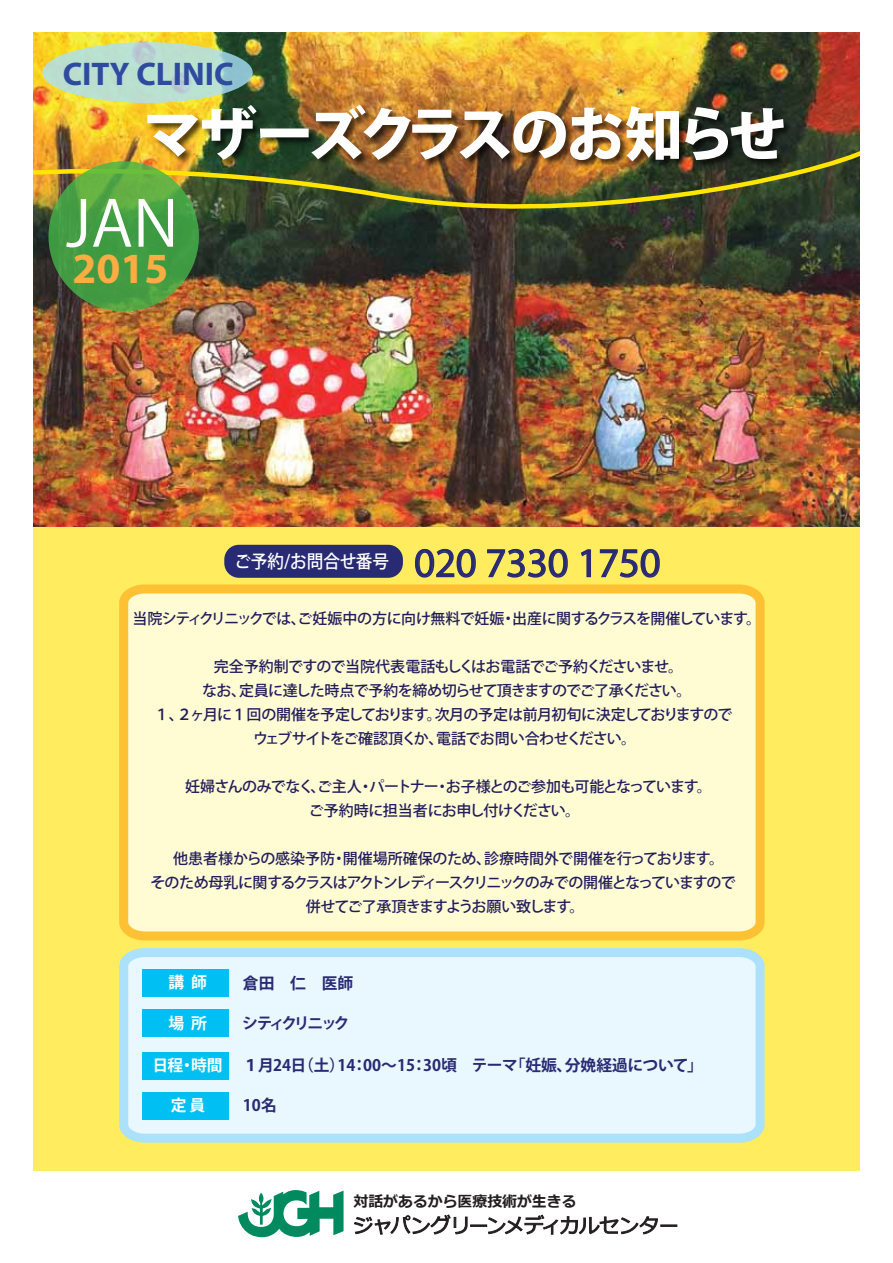
<style>
.page{position:relative;width:893px;height:1263px;background:#fff}
.page>*{position:absolute;margin:0;border:0;box-sizing:border-box;transform-origin:0 0}
.t1{font:62.7px "Koz Go Pro";color:#fff}
.t2{font:800 58.35px "Koz Go Pro";letter-spacing:-.1em;color:#fff}
.t3{font:700 43.2px "Myriad Pro";color:#fbac42}
.t4{font:35.25px "Koz Go Pro";color:#282a73;scale:1.07 1}
.t5{font:700 32.85px "Myriad Pro";color:#2e4ba0}
.t6{font:700 15.75px "Koz Go Pro";color:#282a73}
.t7{font:700 15.75px "Koz Go Pro";color:#fff}
.t8{font:700 15.75px "Koz Go Pro";letter-spacing:-.02em;color:#282a73}
.t9{font:700 15.75px "Koz Go Pro";letter-spacing:-.2em;color:#282a73}
.t10{font:700 15.3px "Meiryo";color:#231f20}
.t11{font:500 15px/24px "Koz Go Pro";letter-spacing:-.05em;color:#211c5c;text-align:center}
.t12{font:500 15px "Koz Go Pro";letter-spacing:-.09em;color:#211c5c}
.t13{font:500 15px "Koz Go Pro";color:#211c5c}
.t14{font:500 15px "Koz Go Pro";letter-spacing:-.075em;color:#211c5c}
</style>
<div class="page">
<img style="left:33px;top:32px;width:827px;height:495px">
<div style="left:33px;top:527px;width:839px;height:644px;background:#ffec5f"></div>
<svg style="left:238px;top:1190px;width:106px;height:47px"></svg>
<svg style="left:354px;top:1215px;width:323px;height:19px"></svg>
<img style="left:143px;top:102px;width:652px;height:40px">
<img style="left:33px;top:142px;width:827px;height:92px">
<div style="left:860px;top:0;width:33px;height:1263px;background:#fff"></div>
<svg style="left:48px;top:161px;width:151px;height:150px;background:#49a042"></svg>
<div style="left:225px;top:545px;width:177px;height:32px;background:#282a73;border-radius:14px"></div>
<div style="left:224px;top:545px;width:179px;height:33px;border:2px solid #282a73;border-radius:14px"></div>
<svg style="left:415px;top:548px;width:61px;height:30px"></svg>
<svg style="left:487px;top:548px;width:81px;height:30px"></svg>
<svg style="left:581px;top:549px;width:10px;height:29px"></svg>
<svg style="left:599px;top:548px;width:61px;height:30px"></svg>
<svg style="left:119px;top:584px;width:646px;height:357px;background:#fef6c6"></svg>
<svg style="left:119px;top:948px;width:646px;height:195px;background:#e1f4fc"></svg>
<div style="left:142px;top:969px;width:87px;height:28px;background:#00c0f3"></div>
<div style="left:142px;top:1010px;width:87px;height:27px;background:#00c0f3"></div>
<div style="left:142px;top:1052px;width:87px;height:27px;background:#00c0f3"></div>
<div style="left:142px;top:1092px;width:87px;height:28px;background:#00c0f3"></div>
<svg style="left:43px;top:42px;width:210px;height:61px;background:#b6dbce"></svg>
<h3 class="t5" style="left:63px;top:52px;width:172px">CITY CLINIC</h3>
<h2 class="t2" style="left:144px;top:96px;width:644px">マザーズクラスのお知らせ</h2>
<h1 class="t1" style="left:66px;top:183px;width:114px">JAN</h1>
<h3 class="t3" style="left:73px;top:240px;width:97px">2015</h3>
<h3 class="t4" style="left:235px;top:541px;width:400px"><sup>ご予約/お問合せ番号</sup> 020 7330 1750</h3>
<p class="t11" style="left:132px;top:607px;width:630px">当院シティクリニックでは、ご妊娠中の方に向け無料で妊娠・出産に関するクラスを開催しています。</p>
<p class="t11" style="left:214px;top:655px;width:471px">完全予約制ですので当院代表電話もしくはお電話でご予約くださいませ。</p>
<p class="t11" style="left:202px;top:679px;width:491px">なお、定員に達した時点で予約を締め切らせて頂きますのでご了承ください。</p>
<p class="t11" style="left:154px;top:703px;width:580px">１、２ヶ月に１回の開催を予定しております。次月の予定は前月初旬に決定しておりますので</p>
<p class="t11" style="left:253px;top:727px;width:384px">ウェブサイトをご確認頂くか、電話でお問い合わせください。</p>
<p class="t11" style="left:185px;top:775px;width:528px">妊婦さんのみでなく、ご主人・パートナー・お子様とのご参加も可能となっています。ご予約時に担当者にお申し付けください。</p>
<p class="t13" style="left:173px;top:849px;width:552px">他患者様からの感染予防・開催場所確保のため、診療時間外で開催を行っております。</p>
<p class="t12" style="left:150px;top:873px;width:587px">そのため母乳に関するクラスはアクトンレディースクリニックのみでの開催となっていますので</p>
<p class="t14" style="left:306px;top:897px;width:280px">併せてご了承頂きますようお願い致します。</p>
<p class="t7" style="left:169px;top:972px;width:40px">講 師</p>
<p class="t8" style="left:243px;top:973px;width:112px">倉田　仁　医師</p>
<p class="t7" style="left:169px;top:1013px;width:40px">場 所</p>
<p class="t9" style="left:242px;top:1013px;width:109px">シティクリニック</p>
<p class="t7" style="left:152px;top:1055px;width:72px">日程・時間</p>
<p class="t6" style="left:243px;top:1055px;width:461px">１月24日（土）14：00～15：30頃　テーマ「妊娠、分娩経過について」</p>
<p class="t7" style="left:171px;top:1095px;width:36px">定 員</p>
<p class="t8" style="left:243px;top:1095px;width:35px">10名</p>
<p class="t10" style="left:354px;top:1191px;width:224px">対話があるから医療技術が生きる</p>
</div>
